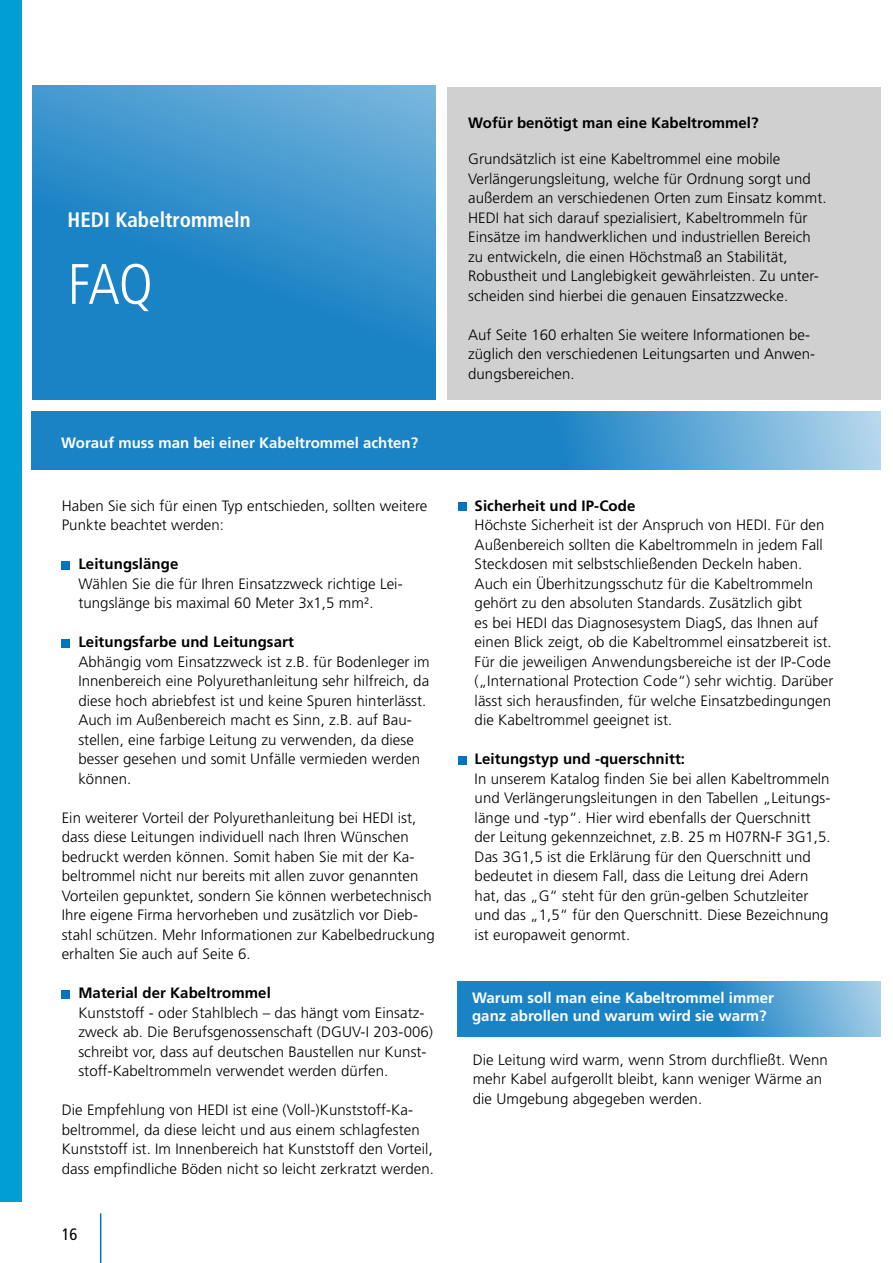
<style>
.page{position:relative;width:893px;height:1263px;background:#fff}
.page>*{position:absolute;margin:0;border:0;box-sizing:border-box;transform-origin:0 0}
.t1{font:300 condensed 57px "Frutiger";color:#fff}
.t2{font:700 condensed 21px "Frutiger";color:#fff}
.t3{font:condensed 16.5px "Frutiger";color:#000}
.t4{font:300 15px/19.5px "Frutiger";letter-spacing:.005em;color:#000}
.t5{font:700 15px "Frutiger";letter-spacing:.005em;color:#000}
.t6{font:700 15px/18px "Frutiger";color:#fff}
</style>
<div class="page">
<hr style="left:100px;top:1213px;width:1px;height:50px;background:#0075bf">
<div style="left:0;top:0;width:22px;height:1201px;background:#009ed4"></div>
<svg style="left:32px;top:85px;width:403px;height:315px;background:#308eca"></svg>
<svg style="left:32px;top:411px;width:849px;height:58px;background:#3792cc"></svg>
<svg style="left:458px;top:981px;width:423px;height:55px;background:#3591cb"></svg>
<div style="left:448px;top:87px;width:433px;height:313px;background:#d0d0d0"></div>
<div style="left:62px;top:561px;width:8px;height:8px;background:#0075bf"></div>
<div style="left:62px;top:639px;width:8px;height:8px;background:#0075bf"></div>
<div style="left:62px;top:990px;width:8px;height:8px;background:#0075bf"></div>
<div style="left:458px;top:502px;width:8px;height:9px;background:#0075bf"></div>
<div style="left:458px;top:756px;width:8px;height:8px;background:#0075bf"></div>
<h2 class="t2" style="left:68px;top:207px;width:185px">HEDI Kabeltrommeln</h2>
<h1 class="t1" style="left:68px;top:252px;width:87px">FAQ</h1>
<p class="t6" style="left:61px;top:434px;width:359px">Worauf muss man bei einer Kabeltrommel achten?</p>
<p class="t4" style="left:62px;top:496px;width:367px">Haben Sie sich für einen Typ entschieden, sollten weitere<br>Punkte beachtet werden:</p>
<p class="t5" style="left:78px;top:555px;width:102px">Leitungslänge</p>
<p class="t4" style="left:78px;top:574px;width:326px">Wählen Sie die für Ihren Einsatzzweck richtige Lei&shy;tungslänge bis maximal 60 Meter 3x1,5 mm².</p>
<p class="t5" style="left:78px;top:633px;width:217px">Leitungsfarbe und Leitungsart</p>
<p class="t4" style="left:78px;top:652px;width:353px">Abhängig vom Einsatzzweck ist z.B. für Bodenleger im Innenbereich eine Polyurethanleitung sehr hilfreich, da diese hoch abriebfest ist und keine Spuren hinterlässt.<br>Auch im Außenbereich macht es Sinn, z.B. auf Bau&shy;stellen, eine farbige Leitung zu verwenden, da diese besser gesehen und somit Unfälle vermieden werden können.</p>
<p class="t4" style="left:62px;top:808px;width:375px">Ein weiterer Vorteil der Polyurethanleitung bei HEDI ist, dass diese Leitungen individuell nach Ihren Wünschen bedruckt werden können. Somit haben Sie mit der Ka&shy;beltrommel nicht nur bereits mit allen zuvor genannten Vorteilen gepunktet, sondern Sie können werbetechnisch Ihre eigene Firma hervorheben und zusätzlich vor Dieb&shy;stahl schützen. Mehr Informationen zur Kabelbedruckung erhalten Sie auch auf Seite 6.</p>
<p class="t5" style="left:78px;top:984px;width:194px">Material der Kabeltrommel</p>
<p class="t4" style="left:78px;top:1003px;width:356px">Kunststoff - oder Stahlblech – das hängt vom Einsatz&shy;zweck ab. Die Berufsgenossenschaft (DGUV-I 203-006) schreibt vor, dass auf deutschen Baustellen nur Kunst&shy;stoff-Kabeltrommeln verwendet werden dürfen.</p>
<p class="t4" style="left:62px;top:1100px;width:374px">Die Empfehlung von HEDI ist eine (Voll-)Kunststoff-Ka&shy;beltrommel, da diese leicht und aus einem schlagfesten Kunststoff ist. Im Innenbereich hat Kunststoff den Vorteil, dass empfindliche Böden nicht so leicht zerkratzt werden.</p>
<p class="t3" style="left:62px;top:1224px;width:17px">16</p>
<p class="t5" style="left:468px;top:114px;width:292px">Wofür benötigt man eine Kabeltrommel?</p>
<p class="t4" style="left:468px;top:149px;width:360px">Grundsätzlich ist eine Kabeltrommel eine mobile Verlängerungsleitung, welche für Ordnung sorgt und außerdem an verschiedenen Orten zum Einsatz kommt.<br>HEDI hat sich darauf spezialisiert, Kabeltrommeln für Einsätze im handwerklichen und industriellen Bereich zu entwickeln, die einen Höchstmaß an Stabilität, Robustheit und Langlebigkeit gewährleisten. Zu unter&shy;scheiden sind hierbei die genauen Einsatzzwecke.</p>
<p class="t4" style="left:468px;top:325px;width:349px">Auf Seite 160 erhalten Sie weitere Informationen be&shy;züglich den verschiedenen Leitungsarten und Anwen&shy;dungsbereichen.</p>
<p class="t5" style="left:475px;top:497px;width:162px">Sicherheit und IP-Code</p>
<p class="t4" style="left:475px;top:515px;width:360px">Höchste Sicherheit ist der Anspruch von HEDI. Für den Außenbereich sollten die Kabeltrommeln in jedem Fall Steckdosen mit selbstschließenden Deckeln haben.<br>Auch ein Überhitzungsschutz für die Kabeltrommeln gehört zu den absoluten Standards. Zusätzlich gibt<br>es bei HEDI das Diagnosesystem DiagS, das Ihnen auf einen Blick zeigt, ob die Kabeltrommel einsatzbereit ist.<br>Für die jeweiligen Anwendungsbereiche ist der IP-Code („International Protection Code“) sehr wichtig. Darüber lässt sich herausfinden, für welche Einsatzbedingungen die Kabeltrommel geeignet ist.</p>
<p class="t5" style="left:475px;top:750px;width:212px">Leitungstyp und -querschnitt:</p>
<p class="t4" style="left:475px;top:769px;width:357px">In unserem Katalog finden Sie bei allen Kabeltrommeln und Verlängerungsleitungen in den Tabellen „Leitungs&shy;länge und -typ“. Hier wird ebenfalls der Querschnitt der Leitung gekennzeichnet, z.B. 25 m H07RN-F 3G1,5.<br>Das 3G1,5 ist die Erklärung für den Querschnitt und bedeutet in diesem Fall, dass die Leitung drei Adern hat, das „G“ steht für den grün-gelben Schutzleiter und das „1,5“ für den Querschnitt. Diese Bezeichnung ist europaweit genormt.</p>
<p class="t6" style="left:472px;top:988px;width:303px">Warum soll man eine Kabeltrommel immer ganz abrollen und warum wird sie warm?</p>
<p class="t4" style="left:473px;top:1050px;width:357px">Die Leitung wird warm, wenn Strom durchfließt. Wenn mehr Kabel aufgerollt bleibt, kann weniger Wärme an die Umgebung abgegeben werden.</p>
</div>
